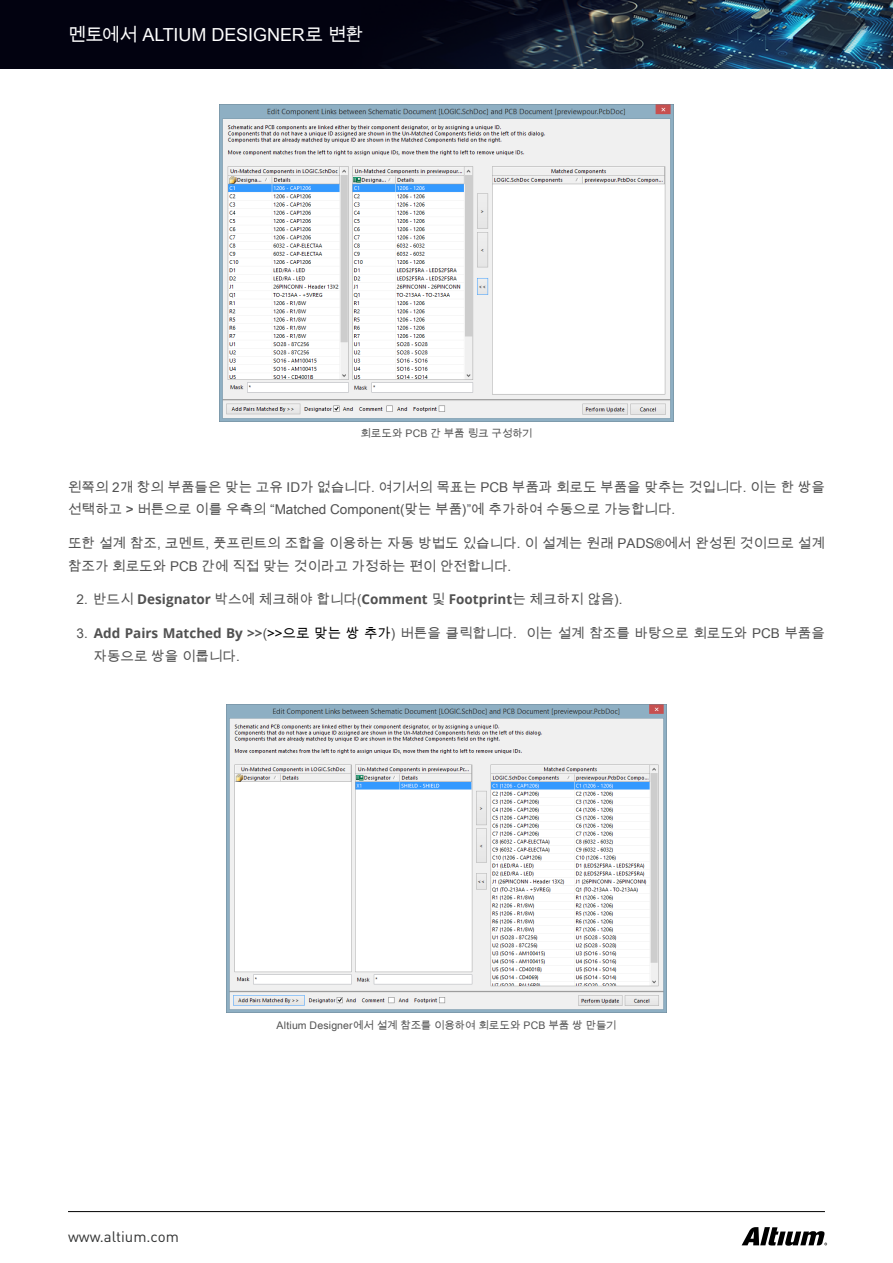
<style>
.page{position:relative;width:893px;height:1263px;background:#fff}
.page>*{position:absolute;margin:0;border:0;box-sizing:border-box;transform-origin:0 0}
.t1{font:18px "Arial Unicode MS";letter-spacing:-.005em;color:#fff}
.t2{font:15px "DIN Pro";color:#313232}
.t3{font:13.5px/22.5px "Arial Unicode MS";color:#515151}
.t4{font:10.5px "Arial Unicode MS";letter-spacing:.01em;color:#515151}
.s1{font-family:"Open Sans";font-weight:700}
.s2{font-family:"Open Sans";font-weight:600;color:#000}
.s3{color:#000}
</style>
<div class="page">
<img style="left:0;top:0;width:893px;height:68px">
<svg style="left:742px;top:1227px;width:85px;height:19px"></svg>
<hr style="left:68px;top:1211px;width:757px;height:1px;background:#000">
<img style="left:220px;top:104px;width:453px;height:317px">
<img style="left:227px;top:704px;width:439px;height:308px">
<h1 class="t1" style="left:68px;top:22px;width:297px">멘토에서 ALTIUM DESIGNER로 변환</h1>
<p class="t4" style="left:360px;top:426px;width:173px">회로도와 PCB 간 부품 링크 구성하기</p>
<p class="t3" style="left:68px;top:476px;width:758px">왼쪽의 2개 창의 부품들은 맞는 고유 ID가 없습니다. 여기서의 목표는 PCB 부품과 회로도 부품을 맞추는 것입니다. 이는 한 쌍을 선택하고 &gt; 버튼으로 이를 우측의 “Matched Component(맞는 부품)”에 추가하여 수동으로 가능합니다.</p>
<p class="t3" style="left:68px;top:532px;width:758px">또한 설계 참조, 코멘트, 풋프린트의 조합을 이용하는 자동 방법도 있습니다. 이 설계는 원래 PADS®에서 완성된 것이므로 설계 참조가 회로도와 PCB 간에 직접 맞는 것이라고 가정하는 편이 안전합니다.</p>
<p class="t3" style="left:77px;top:588px;width:548px">2. 반드시 <span class="s1">Designator</span> 박스에 체크해야 합니다(<span class="s1">Comment</span> 및 <span class="s1">Footprint</span>는 체크하지 않음).</p>
<p class="t3" style="left:94px;top:622px;width:733px;text-indent:-17px">3. <span class="s1">Add Pairs Matched By &gt;&gt;</span>(<span class="s2">&gt;&gt;</span><span class="s3">으로 맞는 쌍 추가</span>) 버튼을 클릭합니다. 이는 설계 참조를 바탕으로 회로도와 PCB 부품을 자동으로 쌍을 이룹니다.</p>
<p class="t2" style="left:68px;top:1226px;width:112px">www.altium.com</p>
<p class="t4" style="left:277px;top:1018px;width:341px">Altium Designer에서 설계 참조를 이용하여 회로도와 PCB 부품 쌍 만들기</p>
</div>
